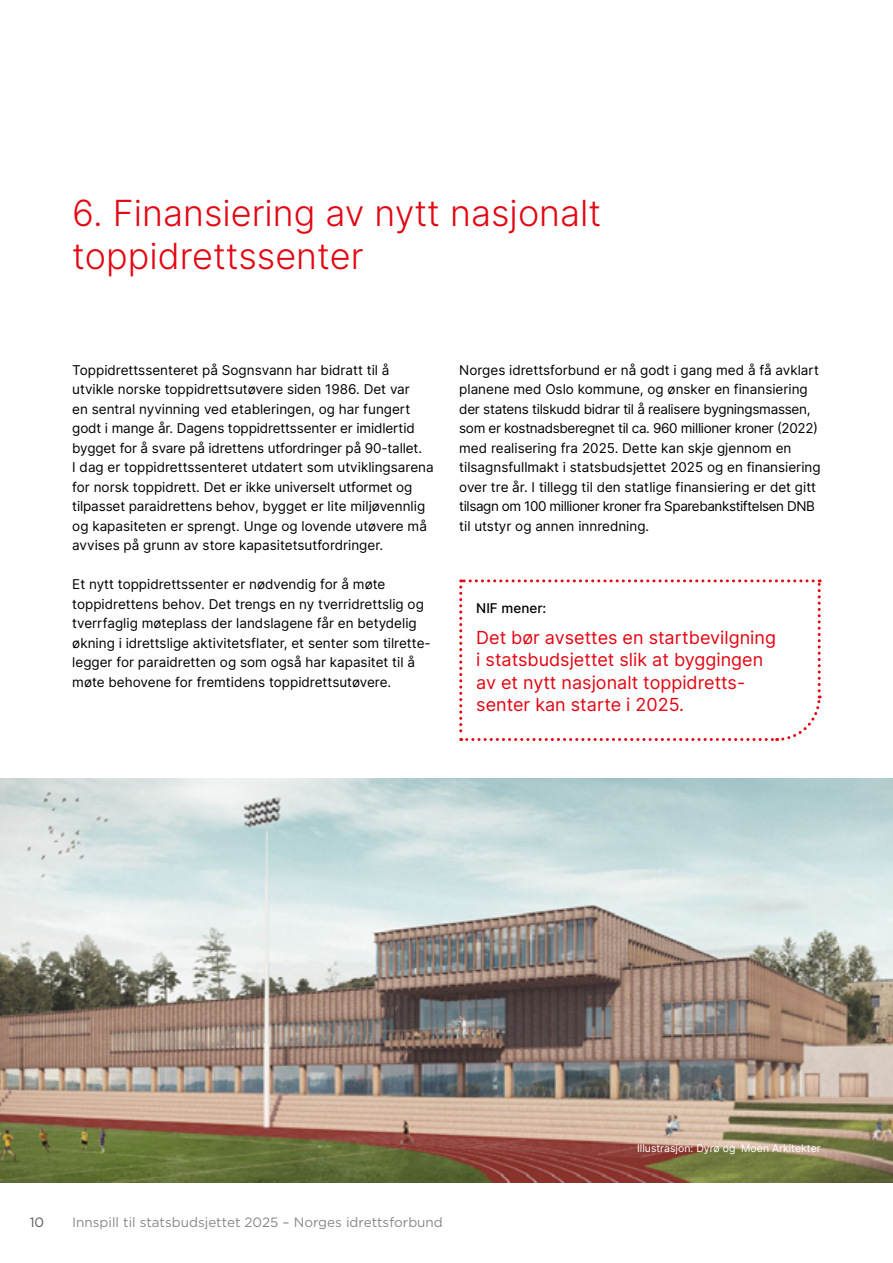
<style>
.page{position:relative;width:893px;height:1263px;background:#fff}
.page>*{position:absolute;margin:0;border:0;box-sizing:border-box;transform-origin:0 0}
.t1{font:300 36px/43.2px "Inter";color:#e30613}
.t2{font:18px/22.5px "Inter";color:#e30613}
.t3{font:13.5px/19.5px "Inter";color:#000}
.t4{font:13.5px "Gotham";color:#878787}
.t5{font:500 13.5px "Inter";color:#000}
.t6{font:13.5px "Gotham";color:#575756}
.t7{font:10.5px "Inter";color:#fff}
</style>
<div class="page">
<svg style="left:459px;top:579px;width:363px;height:162px"></svg>
<img style="left:0;top:778px;width:893px;height:404px">
<h1 class="t1" style="left:72px;top:191px;width:531px">6. Finansiering av nytt nasjonalt toppidrettssenter</h1>
<p class="t3" style="left:72px;top:360px;width:363px">Toppidrettssenteret på Sognsvann har bidratt til å utvikle norske toppidrettsutøvere siden 1986. Det var<br>en sentral nyvinning ved etableringen, og har fungert godt i mange år. Dagens toppidrettssenter er imidlertid bygget for å svare på idrettens utfordringer på 90-tallet.<br>I dag er toppidrettssenteret utdatert som utviklingsarena for norsk toppidrett. Det er ikke universelt utformet og tilpasset paraidrettens behov, bygget er lite miljøvennlig og kapasiteten er sprengt. Unge og lovende utøvere må avvises på grunn av store kapasitetsutfordringer.</p>
<p class="t3" style="left:72px;top:574px;width:360px">Et nytt toppidrettssenter er nødvendig for å møte toppidrettens behov. Det trengs en ny tverridrettslig og tverrfaglig møteplass der landslagene får en betydelig økning i idrettslige aktivitetsflater, et senter som tilrette&shy;legger for paraidretten og som også har kapasitet til å møte behovene for fremtidens toppidrettsutøvere.</p>
<p class="t3" style="left:459px;top:360px;width:363px">Norges idrettsforbund er nå godt i gang med å få avklart planene med Oslo kommune, og ønsker en finansiering der statens tilskudd bidrar til å realisere bygningsmassen, som er kostnadsberegnet til ca. 960 millioner kroner (2022) med realisering fra 2025. Dette kan skje gjennom en tilsagnsfullmakt i statsbudsjettet 2025 og en finansiering over tre år. I tillegg til den statlige finansiering er det gitt tilsagn om 100 millioner kroner fra Sparebankstiftelsen DNB til utstyr og annen innredning.</p>
<p class="t5" style="left:476px;top:598px;width:72px">NIF mener:</p>
<h2 class="t2" style="left:476px;top:626px;width:301px">Det bør avsettes en startbevilgning i statsbudsjettet slik at byggingen av et nytt nasjonalt toppidretts&shy;senter kan starte i 2025.</h2>
<p class="t6" style="left:30px;top:1213px;width:16px">10</p>
<p class="t4" style="left:72px;top:1213px;width:372px">Innspill til statsbudsjettet 2025 – Norges idrettsforbund</p>
<p class="t7" style="left:637px;top:1141px;width:185px">Illustrasjon: Dyrø og Moen Arkitekter</p>
</div>
